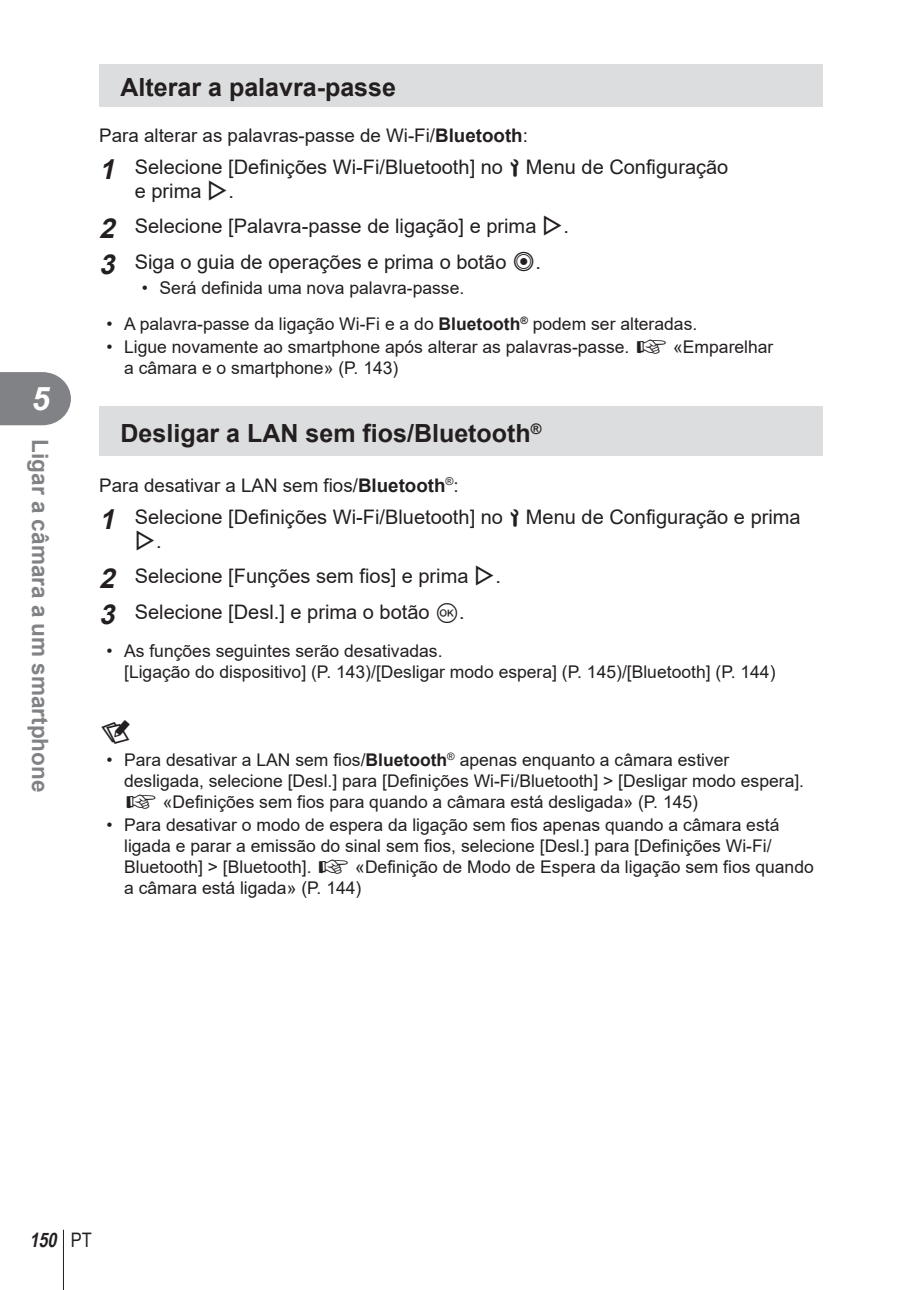
<style>
.page{position:relative;width:908px;height:1290px;background:#fff}
.page>*{position:absolute;margin:0;border:0;box-sizing:border-box;transform-origin:0 0}
.t1{font:italic 700 32.5px "Arial";color:#fff}
.t2{font:700 25px "Arial";color:#231f20}
.t3{font:23.75px "olympus 15";color:#231f20}
.t4{font:700 22.5px "Arial";color:#808285}
.t5{font:20px/35.2px "Arial";color:#231f20}
.t6{font:italic 700 20px "Arial Narrow";color:#231f20}
.t7{font:20px "olympus 15";color:#231f20}
.t8{font:18.75px "Arial";color:#231f20}
.t9{font:17.5px/21px "Arial";color:#231f20}
.s1{font-weight:700}
.s2{font-weight:700;font-style:italic;font-size:27.5px}
.s3{font-family:"Olympus 27"}
.s4{font-family:"olympus 15"}
.s5{font-family:"Olympus 1"}
.s6{font-family:"Arial"}
.s7{font-family:"Olympus 7"}
.s8{font-weight:400;font-style:normal}
</style>
<div class="page">
<svg style="left:0;top:372px;width:71px;height:53px;background:#8b8c8f"></svg>
<hr style="left:63px;top:1230px;width:1px;height:60px;background:#231f20">
<div style="left:99px;top:64px;width:723px;height:42px;background:#dcddde"></div>
<div style="left:99px;top:407px;width:723px;height:49px;background:#dcddde"></div>
<h1 class="t1" style="left:32px;top:381px;width:20px">5</h1>
<p class="t4" style="left:53px;top:439px;width:354px;rotate:90deg">Ligar a câmara a um smartphone</p>
<h2 class="t2" style="left:120px;top:73px;width:277px">Alterar a palavra-passe</h2>
<p class="t8" style="left:99px;top:125px;width:430px">Para alterar as palavras-passe de Wi-Fi/<span class="s1">Bluetooth</span>:</p>
<p class="t5" style="left:135px;top:155px;width:595px;line-height:24px;text-indent:-35px"><span class="s2">1</span> Selecione [Definições Wi-Fi/Bluetooth] no <span class="s3">e</span> Menu de Configuração e prima <span class="s4">I</span>.</p>
<p class="t5" style="left:99px;top:209px;width:471px"><span class="s2">2</span> Selecione [Palavra-passe de ligação] e prima <span class="s4">I</span>.<br><span class="s2">3</span> Siga o guia de operações e prima o botão <span class="s4">R</span>.</p>
<p class="t9" style="left:142px;top:277px;width:324px">• Será definida uma nova palavra-passe.</p>
<p class="t9" style="left:106px;top:313px;width:592px">• A palavra-passe da ligação Wi-Fi e a do <span class="s1">Bluetooth</span><sup>®</sup> podem ser alteradas.</p>
<p class="t9" style="left:124px;top:336px;width:650px;text-indent:-18px">• Ligue novamente ao smartphone após alterar as palavras-passe. <span class="s5">g</span> «Emparelhar a câmara e o smartphone» (P. 143)</p>
<h2 class="t2" style="left:120px;top:419px;width:422px">Desligar a LAN sem fios/Bluetooth<sup>®</sup></h2>
<p class="t8" style="left:99px;top:474px;width:361px">Para desativar a LAN sem fios/<span class="s1">Bluetooth</span><sup>®</sup>:</p>
<p class="t5" style="left:99px;top:499px;width:702px"><span class="s2">1</span> Selecione [Definições Wi-Fi/Bluetooth] no <span class="s3">e</span> Menu de Configuração e prima</p>
<p class="t7" style="left:135px;top:530px;width:28px">I<span class="s6">.</span></p>
<p class="t5" style="left:99px;top:559px;width:403px"><span class="s2">2</span> Selecione [Funções sem fios] e prima <span class="s4">I</span>.<br><span class="s2">3</span> Selecione [Desl.] e prima o botão <span class="s7">Q</span>.</p>
<p class="t9" style="left:124px;top:640px;width:652px;text-indent:-18px">• As funções seguintes serão desativadas.<br>[Ligação do dispositivo] (P. 143)/[Desligar modo espera] (P. 145)/[Bluetooth] (P. 144)</p>
<h3 class="t3" style="left:99px;top:719px;width:34px">$</h3>
<p class="t9" style="left:124px;top:749px;width:681px;text-indent:-18px">• Para desativar a LAN sem fios/<span class="s1">Bluetooth</span><sup>®</sup> apenas enquanto a câmara estiver desligada, selecione [Desl.] para [Definições Wi-Fi/Bluetooth] &gt; [Desligar modo espera]. <span class="s5">g</span> «Definições sem fios para quando a câmara está desligada» (P. 145)</p>
<p class="t9" style="left:124px;top:814px;width:691px;text-indent:-18px">• Para desativar o modo de espera da ligação sem fios apenas quando a câmara está ligada e parar a emissão do sinal sem fios, selecione [Desl.] para [Definições Wi-Fi/ Bluetooth] &gt; [Bluetooth]. <span class="s5">g</span> «Definição de Modo de Espera da ligação sem fios quando a câmara está ligada» (P. 144)</p>
<p class="t6" style="left:29px;top:1228px;width:64px">150 <span class="s8">PT</span></p>
</div>
